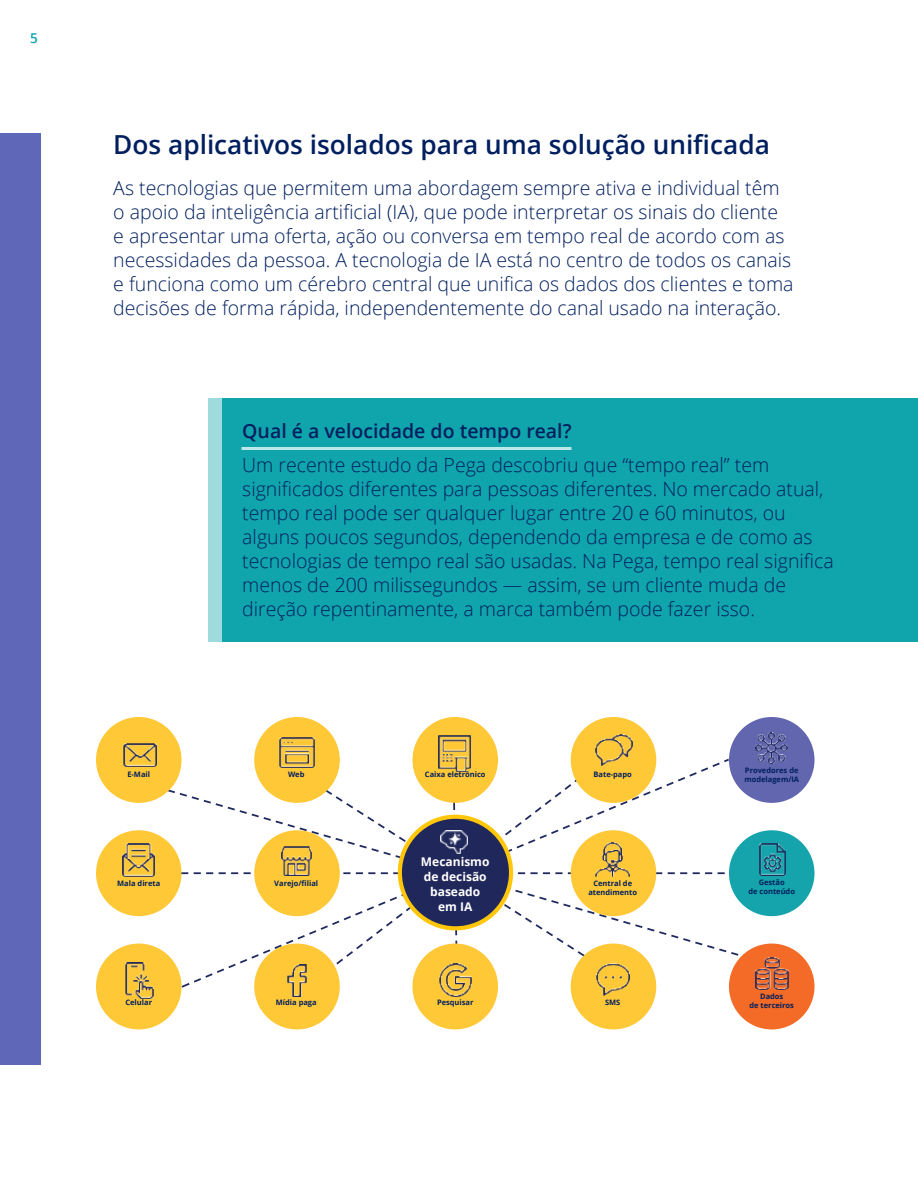
<style>
.page{position:relative;width:918px;height:1188px;background:#fff}
.page>*{position:absolute;margin:0;border:0;box-sizing:border-box;transform-origin:0 0}
.t1{font:600 26.25px "Open Sans";color:#001f5f}
.t2{font:300 19.5px/24px "Open Sans";color:#001f5f}
.t3{font:600 19.5px "Open Sans";color:#001f5f}
.t4{font:600 13.5px "Open Sans";color:#10a5ac}
.t5{font:700 12px/15px "Open Sans";color:#fff;text-align:center}
.t6{font:700 7.5px/9px "Open Sans";color:#001f5e;text-align:center}
</style>
<div class="page">
<div style="left:0;top:134px;width:40px;height:931px;background:#5f67b9"></div>
<div style="left:208px;top:399px;width:710px;height:243px;background:#10a5ac"></div>
<div style="left:208px;top:399px;width:14px;height:243px;background:#9fdbdd"></div>
<hr style="left:242px;top:447px;width:330px;height:3px;background:#bfe8e8">
<svg style="left:182px;top:759px;width:547px;height:229px"></svg>
<svg style="left:167px;top:789px;width:571px;height:167px"></svg>
<div style="left:729px;top:717px;width:85px;height:86px;background:#6166ae;border-radius:50%"></div>
<div style="left:729px;top:944px;width:85px;height:85px;background:#f36b26;border-radius:50%"></div>
<div style="left:729px;top:830px;width:85px;height:86px;background:#15a4ab;border-radius:50%"></div>
<img style="left:755px;top:732px;width:32px;height:32px">
<img style="left:760px;top:843px;width:26px;height:33px">
<img style="left:755px;top:957px;width:34px;height:33px">
<div style="left:571px;top:717px;width:85px;height:86px;background:#ffc837;border-radius:50%"></div>
<div style="left:571px;top:830px;width:85px;height:86px;background:#ffc837;border-radius:50%"></div>
<div style="left:571px;top:944px;width:85px;height:85px;background:#ffc837;border-radius:50%"></div>
<img style="left:595px;top:735px;width:37px;height:31px">
<img style="left:596px;top:842px;width:34px;height:35px">
<img style="left:597px;top:963px;width:33px;height:33px">
<div style="left:412px;top:717px;width:86px;height:86px;background:#ffc837;border-radius:50%"></div>
<div style="left:412px;top:944px;width:86px;height:85px;background:#ffc837;border-radius:50%"></div>
<img style="left:438px;top:735px;width:32px;height:36px">
<img style="left:440px;top:964px;width:31px;height:32px">
<div style="left:254px;top:830px;width:86px;height:86px;background:#ffc837;border-radius:50%"></div>
<div style="left:254px;top:717px;width:86px;height:86px;background:#ffc837;border-radius:50%"></div>
<div style="left:254px;top:944px;width:86px;height:85px;background:#ffc837;border-radius:50%"></div>
<img style="left:279px;top:738px;width:35px;height:29px">
<img style="left:288px;top:964px;width:18px;height:32px">
<img style="left:281px;top:846px;width:31px;height:30px">
<div style="left:96px;top:717px;width:86px;height:86px;background:#ffc837;border-radius:50%"></div>
<div style="left:96px;top:944px;width:86px;height:85px;background:#ffc837;border-radius:50%"></div>
<div style="left:96px;top:830px;width:86px;height:86px;background:#ffc837;border-radius:50%"></div>
<img style="left:123px;top:743px;width:33px;height:24px">
<img style="left:126px;top:962px;width:28px;height:37px">
<img style="left:122px;top:843px;width:32px;height:34px">
<div style="left:400px;top:817px;width:111px;height:111px;background:#20285b;border-radius:50%"></div>
<div style="left:398px;top:815px;width:115px;height:115px;border:4px solid #ffc60a;border-radius:50%"></div>
<img style="left:441px;top:831px;width:27px;height:22px">
<p class="t4" style="left:30px;top:29px;width:9px">5</p>
<h1 class="t1" style="left:113px;top:126px;width:658px">Dos aplicativos isolados para uma solução unificada</h1>
<p class="t2" style="left:113px;top:175px;width:682px">As tecnologias que permitem uma abordagem sempre ativa e individual têm o apoio da inteligência artificial (IA), que pode interpretar os sinais do cliente e apresentar uma oferta, ação ou conversa em tempo real de acordo com as necessidades da pessoa. A tecnologia de IA está no centro de todos os canais e funciona como um cérebro central que unifica os dados dos clientes e toma decisões de forma rápida, independentemente do canal usado na interação.</p>
<p class="t3" style="left:242px;top:417px;width:331px">Qual é a velocidade do tempo real?</p>
<p class="t2" style="left:242px;top:453px;width:593px">Um recente estudo da Pega descobriu que “tempo real” tem significados diferentes para pessoas diferentes. No mercado atual, tempo real pode ser qualquer lugar entre 20 e 60 minutos, ou alguns poucos segundos, dependendo da empresa e de como as tecnologias de tempo real são usadas. Na Pega, tempo real significa menos de 200 milissegundos — assim, se um cliente muda de direção repentinamente, a marca também pode fazer isso.</p>
<p class="t6" style="left:127px;top:770px;width:24px">E-Mail</p>
<p class="t6" style="left:288px;top:770px;width:18px">Web</p>
<p class="t6" style="left:425px;top:770px;width:62px">Caixa eletrônico</p>
<p class="t6" style="left:594px;top:770px;width:40px">Bate-papo</p>
<p class="t6" style="left:744px;top:766px;width:56px;text-align:left">Provedores de modelagem/IA</p>
<p class="t6" style="left:117px;top:879px;width:45px">Mala direta</p>
<p class="t6" style="left:274px;top:879px;width:45px">Varejo/filial</p>
<p class="t5" style="left:421px;top:854px;width:70px">Mecanismo de decisão baseado em IA</p>
<p class="t6" style="left:588px;top:879px;width:50px">Central de atendimento</p>
<p class="t6" style="left:748px;top:877px;width:48px">Gestão<br>de conteúdo</p>
<p class="t6" style="left:125px;top:997px;width:28px">Celular</p>
<p class="t6" style="left:276px;top:997px;width:42px">Mídia paga</p>
<p class="t6" style="left:437px;top:997px;width:38px">Pesquisar</p>
<p class="t6" style="left:605px;top:997px;width:17px">SMS</p>
<p class="t6" style="left:749px;top:991px;width:46px">Dados<br>de terceiros</p>
</div>
